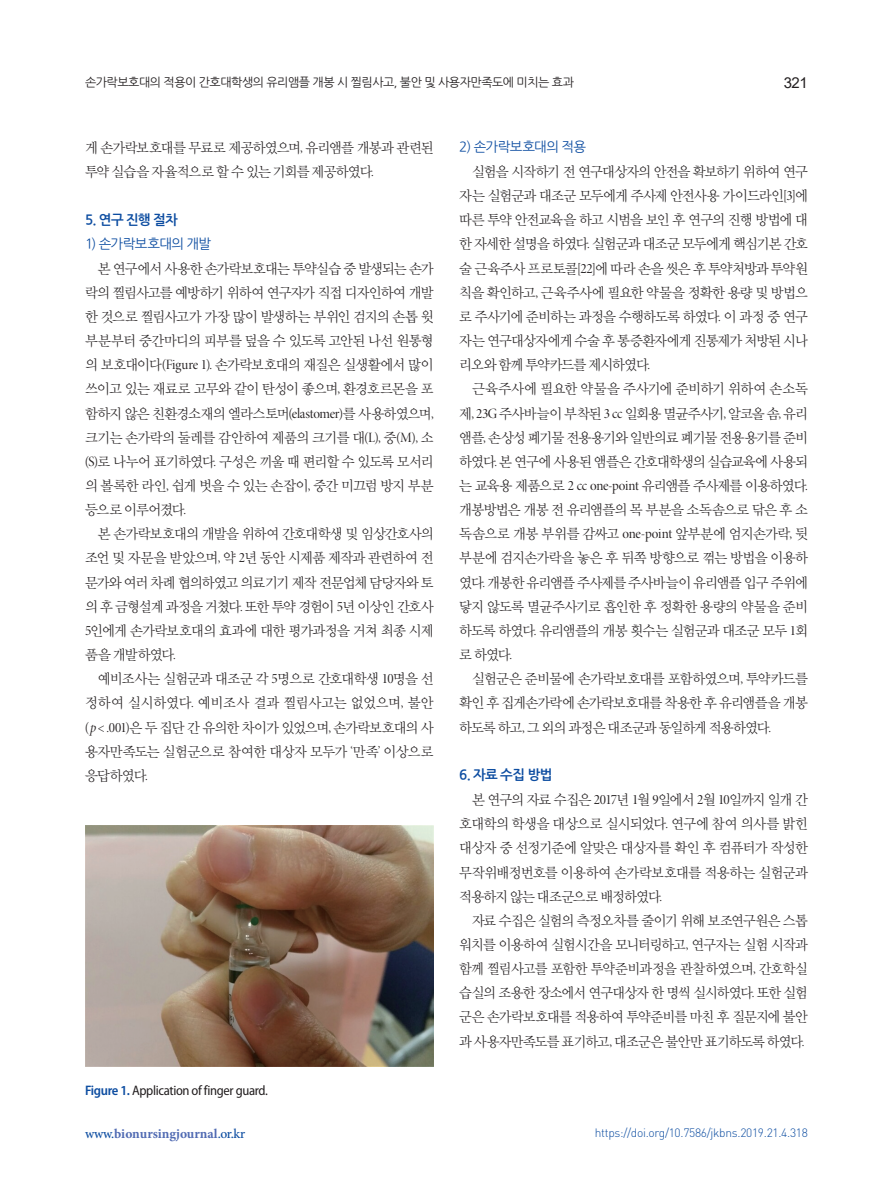
<style>
.page{position:relative;width:893px;height:1191px;background:#fff}
.page>*{position:absolute;margin:0;border:0;box-sizing:border-box;transform-origin:0 0}
.t1{font:15px "Arial";color:#231f20}
.본문{font:14.25px/24.2px "YDVY Mj O32";letter-spacing:-.055em;color:#231f20;text-align:justify;scale:.96 1}
.본문-2{font:14.25px/24.2px "YDVY Mj O32";letter-spacing:-.055em;color:#231f20;text-align:justify;scale:.95 1}
.표_제목__그림_설명{font:semi-condensed 13.8px "Myriad Pro";letter-spacing:-.025em;color:#231f20}
.t2{font:700 13.5px "Minion Pro";color:#516bb3}
.본문_소제목{font:13.5px "Nanum Gothic OTF";letter-spacing:-.055em;color:#0d4da1}
.본문_중제목{font:13.5px "Nanum Gothic OTF Bold";letter-spacing:-.05em;color:#0d4da1}
.t3{font:12px "Nanum Gothic OTF";letter-spacing:-.04em;color:#231f20}
.t4{font:300 12px "DIN Pro";letter-spacing:-.025em;color:#0d4da1}
.s1{font-family:"Minion Pro Disp"}
.s2{font-family:"Minion Pro It Disp"}
.s3{font-weight:600;color:#0d4da1}
.s4{font-weight:500;color:#0d4da1}
</style>
<div class="page">
<img style="left:85px;top:825px;width:349px;height:241px">
<p class="t3" style="left:85px;top:75px;width:490px">손가락보호대의 적용이 간호대학생의 유리앰플 개봉 시 찔림사고, 불안 및 사용자만족도에 미치는 효과</p>
<p class="t1" style="left:784px;top:72px;width:26px">321</p>
<p class="본문" style="left:85px;top:135px;width:365px">게 손가락보호대를 무료로 제공하였으며<span class="s1">,</span> 유리앰플 개봉과 관련된 투약 실습을 자율적으로 할 수 있는 기회를 제공하였다<span class="s1">.</span></p>
<p class="본문_중제목" style="left:85px;top:212px;width:94px">5. 연구 진행 절차</p>
<p class="본문_소제목" style="left:85px;top:235px;width:128px">1) 손가락보호대의 개발</p>
<p class="본문" style="left:85px;top:255px;width:365px;text-indent:13px">본 연구에서 사용한 손가락보호대는 투약실습 중 발생되는 손가 락의 찔림사고를 예방하기 위하여 연구자가 직접 디자인하여 개발 한 것으로 찔림사고가 가장 많이 발생하는 부위인 검지의 손톱 윗 부분부터 중간마디의 피부를 덮을 수 있도록 고안된 나선 원통형 의 보호대이다<span class="s1">(Figure 1).</span> 손가락보호대의 재질은 실생활에서 많이 쓰이고 있는 재료로 고무와 같이 탄성이 좋으며<span class="s1">,</span> 환경호르몬을 포 함하지 않은 친환경소재의 엘라스토머<span class="s1">(elastomer)</span>를 사용하였으며<span class="s1">, </span>크기는 손가락의 둘레를 감안하여 제품의 크기를 대<span class="s1">(L),</span> 중<span class="s1">(M),</span> 소 <span class="s1">(S)</span>로 나누어 표기하였다<span class="s1">.</span> 구성은 끼울 때 편리할 수 있도록 모서리 의 볼록한 라인<span class="s1">,</span> 쉽게 벗을 수 있는 손잡이<span class="s1">,</span> 중간 미끄럼 방지 부분 등으로 이루어졌다<span class="s1">.</span></p>
<p class="본문" style="left:85px;top:521px;width:365px;text-indent:13px">본 손가락보호대의 개발을 위하여 간호대학생 및 임상간호사의 조언 및 자문을 받았으며<span class="s1">,</span> 약 <span class="s1">2</span>년 동안 시제품 제작과 관련하여 전 문가와 여러 차례 협의하였고 의료기기 제작 전문업체 담당자와 토 의 후 금형설계 과정을 거쳤다<span class="s1">.</span> 또한 투약 경험이 <span class="s1">5</span>년 이상인 간호사 <span class="s1">5</span>인에게 손가락보호대의 효과에 대한 평가과정을 거쳐 최종 시제 품을 개발하였다<span class="s1">.</span></p>
<p class="본문" style="left:85px;top:666px;width:365px;text-indent:13px">예비조사는 실험군과 대조군 각 <span class="s1">5</span>명으로 간호대학생 <span class="s1">10</span>명을 선 정하여 실시하였다<span class="s1">.</span> 예비조사 결과 찔림사고는 없었으며<span class="s1">,</span> 불안 <span class="s1">(</span><span class="s2">p</span><span class="s1">&lt; .001)</span>은 두 집단 간 유의한 차이가 있었으며<span class="s1">,</span> 손가락보호대의 사 용자만족도는 실험군으로 참여한 대상자 모두가 <span class="s1">‘</span>만족<span class="s1">’</span> 이상으로 응답하였다<span class="s1">.</span></p>
<p class="표_제목__그림_설명" style="left:85px;top:1083px;width:184px"><span class="s3">Figure 1.</span> Application of finger guard.</p>
<p class="본문_소제목" style="left:459px;top:139px;width:129px">2) 손가락보호대의 적용</p>
<p class="본문" style="left:459px;top:159px;width:365px;text-indent:13px">실험을 시작하기 전 연구대상자의 안전을 확보하기 위하여 연구 자는 실험군과 대조군 모두에게 주사제 안전사용 가이드라인<span class="s1">[3]</span>에 따른 투약 안전교육을 하고 시범을 보인 후 연구의 진행 방법에 대 한 자세한 설명을 하였다<span class="s1">.</span> 실험군과 대조군 모두에게 핵심기본 간호 술 근육주사 프로토콜<span class="s1">[22]</span>에 따라 손을 씻은 후 투약처방과 투약원 칙을 확인하고<span class="s1">,</span> 근육주사에 필요한 약물을 정확한 용량 및 방법으 로 주사기에 준비하는 과정을 수행하도록 하였다<span class="s1">.</span> 이 과정 중 연구 자는 연구대상자에게 수술 후 통증환자에게 진통제가 처방된 시나 리오와 함께 투약카드를 제시하였다<span class="s1">.</span></p>
<p class="본문" style="left:459px;top:376px;width:365px;text-indent:13px">근육주사에 필요한 약물을 주사기에 준비하기 위하여 손소독 제<span class="s1">, 23G</span> 주사바늘이 부착된 <span class="s1">3 cc</span> 일회용 멸균주사기<span class="s1">,</span> 알코올 솜<span class="s1">,</span> 유리 앰플<span class="s1">,</span> 손상성 폐기물 전용용기와 일반의료 폐기물 전용용기를 준비 하였다<span class="s1">.</span> 본 연구에 사용된 앰플은 간호대학생의 실습교육에 사용되 는 교육용 제품으로 <span class="s1">2 cc one-point</span> 유리앰플 주사제를 이용하였다<span class="s1">. </span>개봉방법은 개봉 전 유리앰플의 목 부분을 소독솜으로 닦은 후 소 독솜으로 개봉 부위를 감싸고 <span class="s1">one-point</span> 앞부분에 엄지손가락<span class="s1">,</span> 뒷 부분에 검지손가락을 놓은 후 뒤쪽 방향으로 꺾는 방법을 이용하 였다<span class="s1">.</span> 개봉한 유리앰플 주사제를 주사바늘이 유리앰플 입구 주위에 닿지 않도록 멸균주사기로 흡인한 후 정확한 용량의 약물을 준비 하도록 하였다<span class="s1">.</span> 유리앰플의 개봉 횟수는 실험군과 대조군 모두 <span class="s1">1</span>회 로 하였다<span class="s1">.</span></p>
<p class="본문" style="left:459px;top:666px;width:365px;text-indent:13px">실험군은 준비물에 손가락보호대를 포함하였으며<span class="s1">,</span> 투약카드를 확인 후 집게손가락에 손가락보호대를 착용한 후 유리앰플을 개봉 하도록 하고<span class="s1">,</span> 그 외의 과정은 대조군과 동일하게 적용하였다<span class="s1">.</span></p>
<p class="본문_중제목" style="left:459px;top:768px;width:95px">6. 자료 수집 방법</p>
<p class="본문" style="left:459px;top:787px;width:365px;text-indent:13px">본 연구의 자료 수집은 <span class="s1">2017</span>년 <span class="s1">1</span>월 <span class="s1">9</span>일에서 <span class="s1">2</span>월 <span class="s1">10</span>일까지 일개 간 호대학의 학생을 대상으로 실시되었다<span class="s1">.</span> 연구에 참여 의사를 밝힌 대상자 중 선정기준에 알맞은 대상자를 확인 후 컴퓨터가 작성한 무작위배정번호를 이용하여 손가락보호대를 적용하는 실험군과 적용하지 않는 대조군으로 배정하였다<span class="s1">.</span></p>
<p class="본문-2" style="left:459px;top:907px;width:369px;text-indent:13px">자료 수집은 실험의 측정오차를 줄이기 위해 보조연구원은 스톱 워치를 이용하여 실험시간을 모니터링하고<span class="s1">,</span> 연구자는 실험 시작과 함께 찔림사고를 포함한 투약준비과정을 관찰하였으며<span class="s1">,</span> 간호학실 습실의 조용한 장소에서 연구대상자 한 명씩 실시하였다<span class="s1">.</span> 또한 실험 군은 손가락보호대를 적용하여 투약준비를 마친 후 질문지에 불안 과 사용자만족도를 표기하고<span class="s1">,</span> 대조군은 불안만 표기하도록 하였다<span class="s1">.</span></p>
<p class="t2" style="left:85px;top:1124px;width:162px"><span class="s4">www.</span>bionursingjournal<span class="s4">.or.kr</span></p>
<p class="t4" style="left:595px;top:1125px;width:215px">https://doi.org/10.7586/jkbns.2019.21.4.318</p>
</div>
